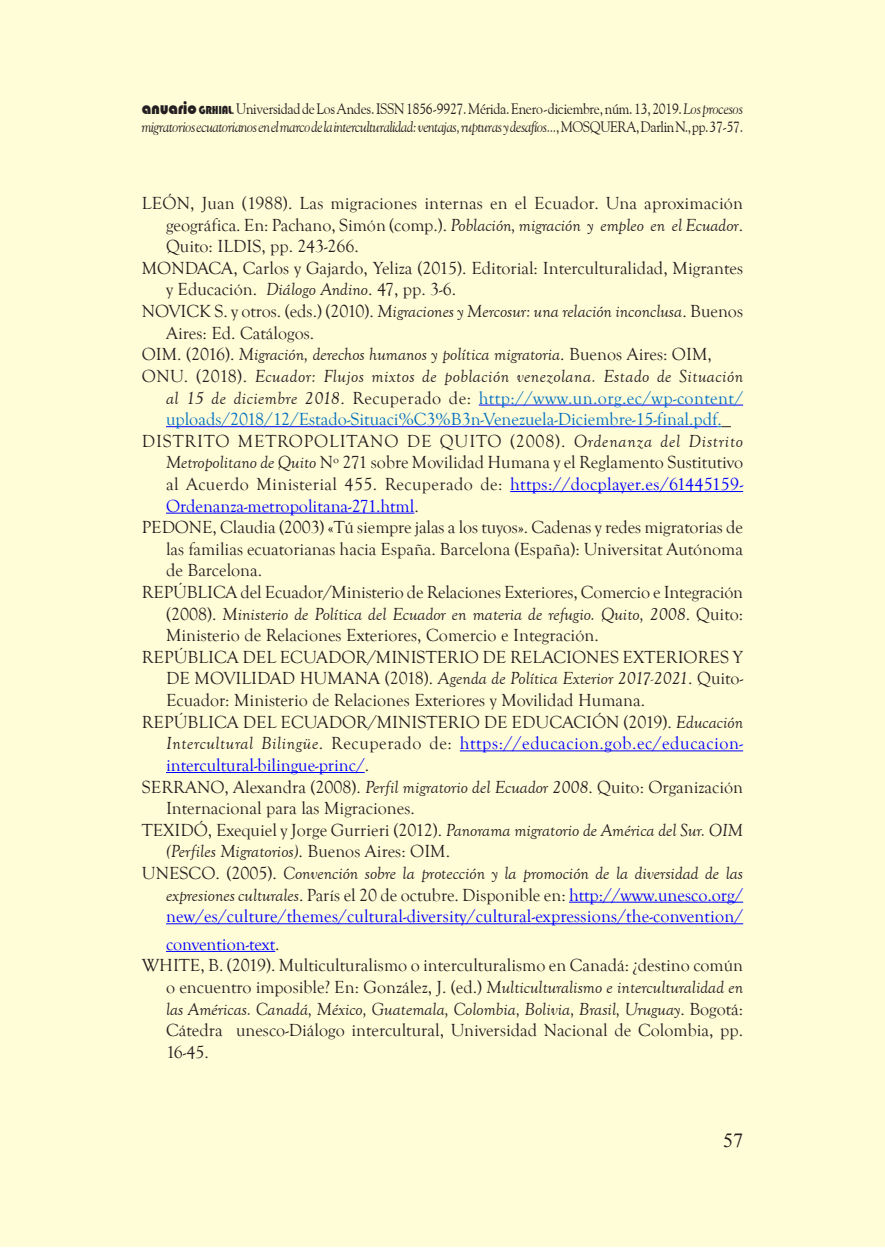
<style>
.page{position:relative;width:885px;height:1248px;background:#fff}
.page>*{position:absolute;margin:0;border:0;box-sizing:border-box;transform-origin:0 0}
.t1{font:20px "Times New Roman";color:#231f20}
.GRHIAL-Notas{font:18px/21.6px "Goudy Old Style T";color:#231f20;text-align:justify}
.GRHIAL-Notas-2{font:18px/21.6px "Goudy Old Style T";letter-spacing:.01em;color:#00f;text-align:justify}
.GRHIAL-Notas-3{font:18px/21.6px "Goudy Old Style T";color:#0070c0;text-align:justify}
.GRHIAL-Notas-4{font:italic 18px/21.6px "Goudy Old Style T";color:#231f20}
.t2{font:15px/18px "Goudy Old Style BT";letter-spacing:-.02em;color:#231f20;scale:.92 1}
.s1{font-family:"Bauhaus 93";font-size:18px}
.s2{font-family:"Bauhaus 93";font-size:12px}
.s3{font-family:"Goudy Old Style T";font-weight:700;font-size:12px}
.s4{font-style:italic}
.s5{font-style:normal}
.s6{color:#231f20}
.s7{font-style:italic;color:#231f20}
.s8{color:#00f}
</style>
<div class="page">
<div style="left:0;top:0;width:884px;height:1246px;background:#fffcd8"></div>
<hr style="left:478px;top:404px;width:265px;height:1px;background:#00f">
<hr style="left:166px;top:426px;width:551px;height:1px;background:#00f">
<svg style="left:717px;top:426px;width:13px;height:1px"></svg>
<hr style="left:510px;top:491px;width:233px;height:1px;background:#00f">
<hr style="left:166px;top:512px;width:248px;height:1px;background:#00f">
<hr style="left:460px;top:750px;width:283px;height:1px;background:#00f">
<hr style="left:166px;top:772px;width:198px;height:1px;background:#00f">
<hr style="left:569px;top:901px;width:174px;height:1px;background:#00f">
<hr style="left:166px;top:923px;width:577px;height:1px;background:#00f">
<hr style="left:166px;top:950px;width:109px;height:1px;background:#00f">
<p class="t2" style="left:142px;top:100px;width:655px"><span class="s1">anuario</span> <span class="s2">GRHIAL</span><span class="s3">.</span> Universidad de Los Andes. ISSN 1856-9927. Mérida. Enero-diciembre, núm. 13, 2019. <span class="s4">Los procesos migratorios ecuatorianos en el marco de la interculturalidad: ventajas, rupturas y desafíos...</span>, MOSQUERA, Darlin N., pp. 37-57.</p>
<p class="GRHIAL-Notas" style="left:166px;top:193px;width:578px;text-indent:-24px">LEÓN, Juan (1988). Las migraciones internas en el Ecuador. Una aproximación geográfica. En: Pachano, Simón (comp.). <span class="s4">Población, migración y empleo en el Ecuador</span>.<br>Quito: ILDIS, pp. 243-266.</p>
<p class="GRHIAL-Notas" style="left:166px;top:257px;width:578px;text-indent:-24px">MONDACA, Carlos y Gajardo, Yeliza (2015). Editorial: Interculturalidad, Migrantes y Educación. <span class="s4">Diálogo Andino</span>. 47, pp. 3-6.</p>
<p class="GRHIAL-Notas" style="left:166px;top:301px;width:578px;text-indent:-24px">NOVICK S. y otros. (eds.) (2010). <span class="s4">Migraciones y Mercosur: una relación inconclusa</span>. Buenos<br>Aires: Ed. Catálogos.</p>
<p class="GRHIAL-Notas-4" style="left:142px;top:344px;width:571px"><span class="s5">OIM. (2016).</span> Migración, derechos humanos y política migratoria<span class="s5">. Buenos Aires: OIM,</span></p>
<p class="GRHIAL-Notas-3" style="left:166px;top:365px;width:578px;text-indent:-24px"><span class="s6">ONU. (2018).</span> <span class="s7">Ecuador: Flujos mixtos de población venezolana. Estado de Situación al 15 de diciembre 2018</span><span class="s6">. Recuperado de:</span> http://www.un.org.ec/wp-content/ uploads/2018/12/Estado-Situaci%C3%B3n-Venezuela-Diciembre-15-final.pdf.</p>
<p class="GRHIAL-Notas" style="left:166px;top:430px;width:578px;text-indent:-24px">DISTRITO METROPOLITANO DE QUITO (2008). <span class="s4">Ordenanza del Distrito Metropolitano de Quito</span> Nº 271 sobre Movilidad Humana y el Reglamento Sustitutivo al Acuerdo Ministerial 455. Recuperado de: <span class="s8">https://docplayer.es/61445159- Ordenanza-metropolitana-271.html</span>.</p>
<p class="GRHIAL-Notas" style="left:166px;top:517px;width:578px;text-indent:-24px">PEDONE, Claudia (2003) «Tú siempre jalas a los tuyos». Cadenas y redes migratorias de las familias ecuatorianas hacia España. Barcelona (España): Universitat Autónoma de Barcelona.</p>
<p class="GRHIAL-Notas" style="left:166px;top:581px;width:578px;text-indent:-24px">REPÚBLICA del Ecuador/Ministerio de Relaciones Exteriores, Comercio e Integración (2008). <span class="s4">Ministerio de Política del Ecuador en materia de refugio. Quito, 2008</span>. Quito:<br>Ministerio de Relaciones Exteriores, Comercio e Integración.</p>
<p class="GRHIAL-Notas" style="left:166px;top:646px;width:578px;text-indent:-24px">REPÚBLICA DEL ECUADOR/MINISTERIO DE RELACIONES EXTERIORES Y DE MOVILIDAD HUMANA (2018). <span class="s4">Agenda de Política Exterior 2017-2021</span>. Quito-Ecuador: Ministerio de Relaciones Exteriores y Movilidad Humana.</p>
<p class="GRHIAL-Notas-2" style="left:166px;top:711px;width:578px;text-indent:-24px"><span class="s6">REPÚBLICA DEL ECUADOR/MINISTERIO DE EDUCACIÓN (2019).</span> <span class="s7">Educación Intercultural Bilingüe</span><span class="s6">. Recuperado de:</span> https://educacion.gob.ec/educacion&shy;intercultural-bilingue-princ/<span class="s6">.</span></p>
<p class="GRHIAL-Notas" style="left:166px;top:776px;width:578px;text-indent:-24px">SERRANO, Alexandra (2008). <span class="s4">Perfil migratorio del Ecuador 2008</span>. Quito: Organización<br>Internacional para las Migraciones.</p>
<p class="GRHIAL-Notas-4" style="left:166px;top:819px;width:578px;text-indent:-24px"><span class="s5">TEXIDÓ, Exequiel y Jorge Gurrieri (2012).</span> Panorama migratorio de América del Sur. OIM (Perfiles Migratorios)<span class="s5">. Buenos Aires: OIM.</span></p>
<p class="GRHIAL-Notas-2" style="left:166px;top:862px;width:578px;text-indent:-24px"><span class="s6">UNESCO. (2005).</span> <span class="s7">Convención sobre la protección y la promoción de la diversidad de las expresiones culturales</span><span class="s6">. París el 20 de octubre. Disponible en:</span> http://www.unesco.org/ new/es/culture/themes/cultural-diversity/cultural-expressions/the-convention/</p>
<p class="GRHIAL-Notas-2" style="left:166px;top:933px;width:115px">convention-text<span class="s6">.</span></p>
<p class="GRHIAL-Notas" style="left:166px;top:955px;width:578px;text-indent:-24px">WHITE, B. (2019). Multiculturalismo o interculturalismo en Canadá: ¿destino común o encuentro imposible? En: González, J. (ed.) <span class="s4">Multiculturalismo e interculturalidad en las Américas. Canadá, México, Guatemala, Colombia, Bolivia, Brasil, Uruguay</span>. Bogotá:<br>Cátedra unesco-Diálogo intercultural, Universidad Nacional de Colombia, pp.<br>16-45.</p>
<p class="t1" style="left:723px;top:1126px;width:21px">57</p>
</div>
